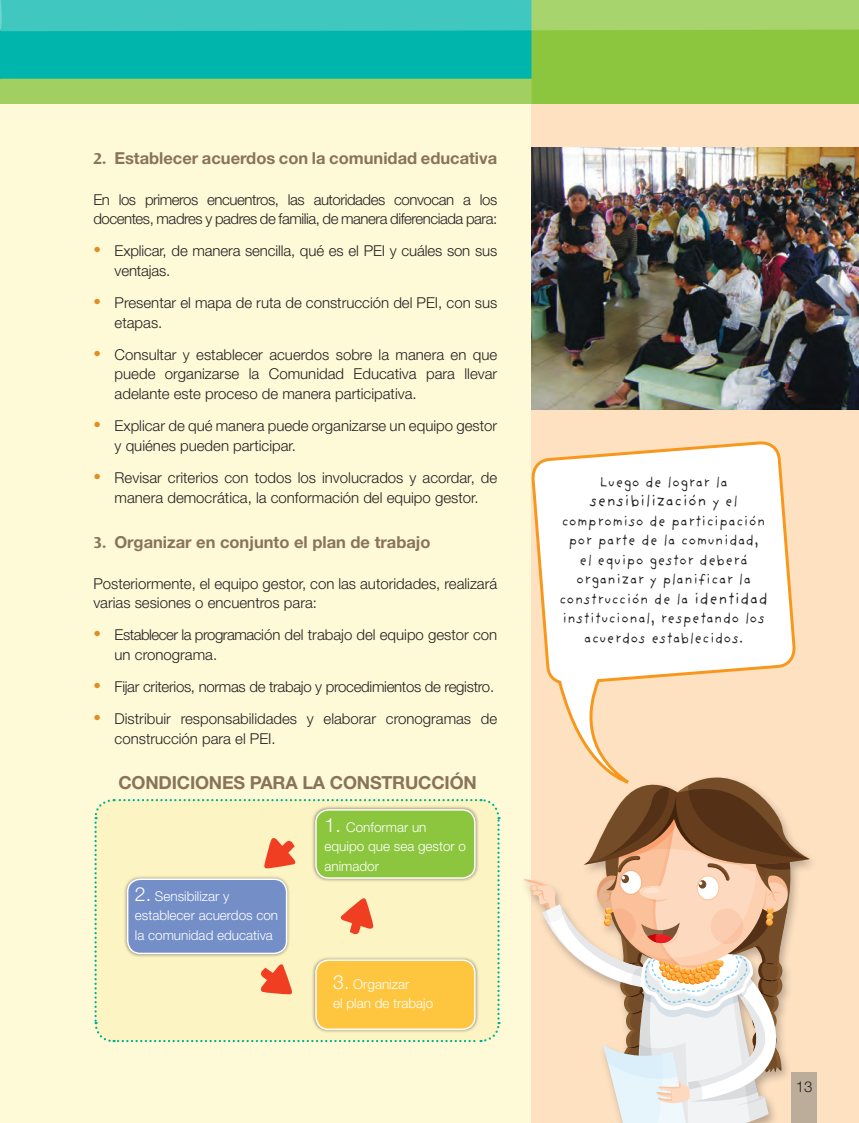
<style>
.page{position:relative;width:859px;height:1123px;background:#fff}
.page>*{position:absolute;margin:0;border:0;box-sizing:border-box;transform-origin:0 0}
.t1{font:700 18px "Helvetica Neue LT Std";color:#897458}
.t2{font:700 16.5px "Helvetica Neue LT Std";color:#897458}
.t3{font:16.5px "Familia Providencia Sans";color:#231f20}
.t4{font:300 15px/19.5px "Helvetica Neue LT Std";color:#231f20}
.t5{font:15px/19.5px "Familia Providencia Sans";color:#231f20;text-align:center}
.t6{font:300 15px/19.5px "Helvetica Neue LT Std";letter-spacing:-.03em;color:#231f20}
.t7{font:300 15px "Helvetica Neue LT Std";letter-spacing:-.02em;color:#231f20}
.t8{font:300 13.5px/19.5px "Helvetica Neue LT Std";color:#fff}
.s1{font-family:"Ocean Sans Std"}
.s2{font-family:"Ocean Sans Std";font-weight:700;font-size:19.5px;color:#e28e25}
.s3{font-size:19.5px}
.s4{font-size:15px}
.s5{font-size:16.5px}
</style>
<div class="page">
<div style="left:0;top:70px;width:859px;height:1053px;background:#fefad8"></div>
<svg style="left:0;top:0;width:859px;height:104px;background:#5cc47f"></svg>
<div style="left:531px;top:104px;width:328px;height:1019px;background:#fee1c1"></div>
<img style="left:531px;top:148px;width:328px;height:262px">
<svg style="left:94px;top:799px;width:407px;height:244px;background:#f8edbd"></svg>
<div style="left:123px;top:875px;width:168px;height:82px;background:#231f20;opacity:.5"></div>
<div style="left:128px;top:879px;width:159px;height:74px;background:#748ec8;border-radius:13px"></div>
<div style="left:127px;top:878px;width:160px;height:76px;border:2px solid #fff;border-radius:13px"></div>
<div style="left:312px;top:805px;width:167px;height:77px;background:#231f20;opacity:.5"></div>
<div style="left:316px;top:810px;width:159px;height:68px;background:#8bc63e;border-radius:13px"></div>
<div style="left:315px;top:809px;width:161px;height:69px;border:2px solid #fff;border-radius:13px"></div>
<div style="left:312px;top:955px;width:167px;height:78px;background:#231f20;opacity:.5"></div>
<div style="left:316px;top:960px;width:159px;height:69px;background:#fec63f;border-radius:13px"></div>
<div style="left:315px;top:959px;width:161px;height:71px;border:2px solid #fff;border-radius:13px"></div>
<svg style="left:531px;top:441px;width:265px;height:330px"></svg>
<div style="left:519px;top:774px;width:301px;height:349px;background:#231f20;opacity:.3"></div>
<svg style="left:520px;top:771px;width:290px;height:352px"></svg>
<p class="t2" style="left:93px;top:148px;width:405px"><span class="s1">2.</span> Establecer acuerdos con la comunidad educativa</p>
<p class="t6" style="left:93px;top:189px;width:405px">En los primeros encuentros, las autoridades convocan a los docentes, madres y padres de familia, de manera diferenciada para:</p>
<p class="t4" style="left:115px;top:241px;width:384px;text-indent:-21px"><span class="s2">•</span> Explicar, de manera sencilla, qué es el PEI y cuáles son sus ventajas.</p>
<p class="t4" style="left:115px;top:293px;width:384px;text-indent:-21px"><span class="s2">•</span> Presentar el mapa de ruta de construcción del PEI, con sus etapas.</p>
<p class="t4" style="left:115px;top:344px;width:384px;text-align:justify;text-indent:-21px"><span class="s2">•</span> Consultar y establecer acuerdos sobre la manera en que puede organizarse la Comunidad Educativa para llevar adelante este proceso de manera participativa.</p>
<p class="t4" style="left:115px;top:416px;width:384px;text-indent:-21px"><span class="s2">•</span> Explicar de qué manera puede organizarse un equipo gestor y quiénes pueden participar.</p>
<p class="t4" style="left:93px;top:467px;width:405px;text-align:center"><span class="s2">•</span> Revisar criterios con todos los involucrados y acordar, de manera democrática, la conformación del equipo gestor.</p>
<p class="t2" style="left:93px;top:532px;width:339px"><span class="s1">3.</span> Organizar en conjunto el plan de trabajo</p>
<p class="t4" style="left:93px;top:573px;width:405px">Posteriormente, el equipo gestor, con las autoridades, realizará varias sesiones o encuentros para:</p>
<p class="t4" style="left:115px;top:625px;width:384px;text-indent:-21px"><span class="s2">•</span> Establecer la programación del trabajo del equipo gestor con un cronograma.</p>
<p class="t7" style="left:93px;top:677px;width:402px"><span class="s2">•</span> Fijar criterios, normas de trabajo y procedimientos de registro.</p>
<p class="t4" style="left:115px;top:709px;width:384px;text-indent:-21px"><span class="s2">•</span> Distribuir responsabilidades y elaborar cronogramas de construcción para el PEI.</p>
<p class="t1" style="left:118px;top:772px;width:26px">Condiciones</p>
<p class="t1" style="left:250px;top:772px;width:13px">para</p>
<p class="t1" style="left:302px;top:772px;width:41px">la construcción</p>
<p class="t8" style="left:135px;top:885px;width:145px"><span class="s3">2.</span> Sensibilizar y establecer acuerdos con la comunidad educativa</p>
<p class="t8" style="left:325px;top:817px;width:143px"><span class="s3">1.</span> Conformar un equipo que sea gestor o animador</p>
<p class="t8" style="left:333px;top:974px;width:102px"><span class="s3">3.</span> Organizar<br>el plan de trabajo</p>
<p class="t5" style="left:599px;top:472px;width:130px">Luego de lograr la</p>
<p class="t3" style="left:589px;top:491px;width:150px">sensibilización <span class="s4">y el</span></p>
<p class="t5" style="left:559px;top:511px;width:210px">compromiso de participación por parte de la comunidad,<br>el equipo gestor deberá organizar y planificar la construcción de la <span class="s5">identidad </span>institucional, respetando los acuerdos establecidos.</p>
<p class="t4" style="left:796px;top:1076px;width:18px">13</p>
</div>
